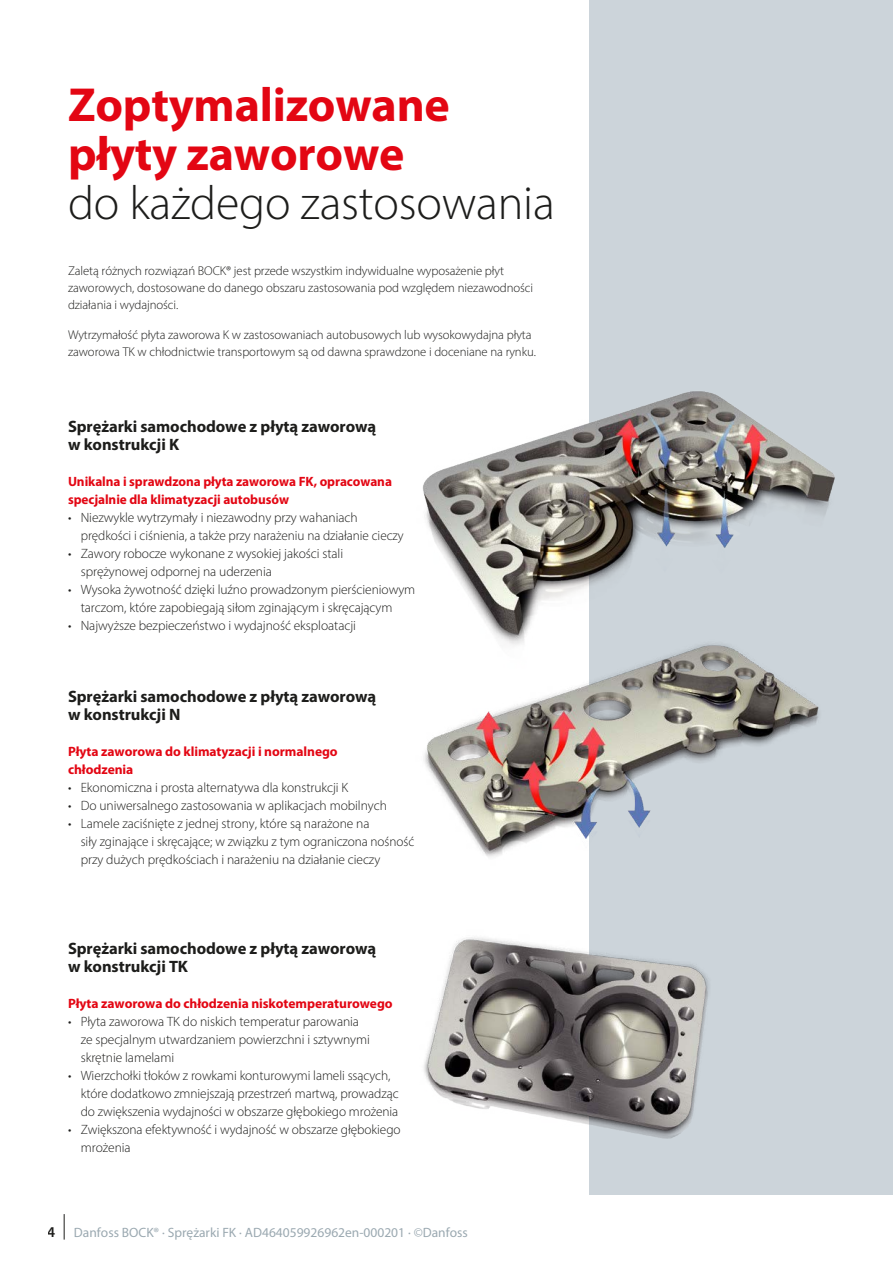
<style>
.page{position:relative;width:893px;height:1263px;background:#fff}
.page>*{position:absolute;margin:0;border:0;box-sizing:border-box;transform-origin:0 0}
.t1{font:700 48px/48.8px "Myriad Pro";letter-spacing:-.005em;color:#e30613}
.t2{font:300 48px "Myriad Pro";letter-spacing:-.005em;color:#1d1d1b}
.t3{font:700 16.5px/18px "Myriad Pro";letter-spacing:-.005em;color:#1d1d1b}
.t4{font:300 13.5px/18px "Myriad Pro";letter-spacing:-.005em;color:#1d1d1b}
.t5{font:700 13.5px/18px "Myriad Pro";letter-spacing:-.005em;color:#e30613}
.t6{font:13.5px "Myriad Pro";color:#9ba9b1}
.t7{font:300 12.75px/17.2px "Myriad Pro";letter-spacing:-.005em;color:#1d1d1b}
.s1{font-weight:600;font-size:15px;color:#1d1d1b}
</style>
<div class="page">
<div style="left:590px;top:0;width:303px;height:1195px;background:#ccd4da"></div>
<img style="left:423px;top:368px;width:412px;height:250px">
<img style="left:424px;top:618px;width:395px;height:258px">
<img style="left:424px;top:930px;width:285px;height:244px">
<svg style="left:64px;top:1214px;width:1px;height:25px"></svg>
<h1 class="t1" style="left:68px;top:79px;width:383px">Zoptymalizowane płyty zaworowe</h1>
<h1 class="t2" style="left:68px;top:174px;width:488px">do każdego zastosowania</h1>
<p class="t7" style="left:68px;top:262px;width:467px">Zaletą różnych rozwiązań BOCK® jest przede wszystkim indywidualne wyposażenie płyt zaworowych, dostosowane do danego obszaru zastosowania pod względem niezawodności działania i wydajności.</p>
<p class="t7" style="left:68px;top:326px;width:469px">Wytrzymałość płyta zaworowa K w zastosowaniach autobusowych lub wysokowydajna płyta zaworowa TK w chłodnictwie transportowym są od dawna sprawdzone i doceniane na rynku.</p>
<p class="t3" style="left:68px;top:417px;width:310px">Sprężarki samochodowe z płytą zaworową w konstrukcji K</p>
<p class="t5" style="left:68px;top:472px;width:325px">Unikalna i sprawdzona płyta zaworowa FK, opracowana specjalnie dla klimatyzacji autobusów</p>
<p class="t4" style="left:81px;top:508px;width:324px;text-indent:-13px">• Niezwykle wytrzymały i niezawodny przy wahaniach prędkości i ciśnienia, a także przy narażeniu na działanie cieczy</p>
<p class="t4" style="left:81px;top:544px;width:264px;text-indent:-13px">• Zawory robocze wykonane z wysokiej jakości stali sprężynowej odpornej na uderzenia</p>
<p class="t4" style="left:81px;top:580px;width:336px;text-indent:-13px">• Wysoka żywotność dzięki luźno prowadzonym pierścieniowym tarczom, które zapobiegają siłom zginającym i skręcającym</p>
<p class="t4" style="left:68px;top:616px;width:289px">• Najwyższe bezpieczeństwo i wydajność eksploatacji</p>
<p class="t3" style="left:68px;top:687px;width:310px">Sprężarki samochodowe z płytą zaworową w konstrukcji N</p>
<p class="t5" style="left:68px;top:742px;width:271px">Płyta zaworowa do klimatyzacji i normalnego chłodzenia</p>
<p class="t4" style="left:68px;top:778px;width:282px">• Ekonomiczna i prosta alternatywa dla konstrukcji K</p>
<p class="t4" style="left:68px;top:796px;width:320px">• Do uniwersalnego zastosowania w aplikacjach mobilnych</p>
<p class="t4" style="left:81px;top:814px;width:335px;text-indent:-13px">• Lamele zaciśnięte z jednej strony, które są narażone na<br>siły zginające i skręcające; w związku z tym ograniczona nośność przy dużych prędkościach i narażeniu na działanie cieczy</p>
<p class="t3" style="left:68px;top:939px;width:310px">Sprężarki samochodowe z płytą zaworową w konstrukcji TK</p>
<p class="t5" style="left:68px;top:994px;width:326px">Płyta zaworowa do chłodzenia niskotemperaturowego</p>
<p class="t4" style="left:81px;top:1012px;width:291px;text-indent:-13px">• Płyta zaworowa TK do niskich temperatur parowania ze specjalnym utwardzaniem powierzchni i sztywnymi skrętnie lamelami</p>
<p class="t4" style="left:81px;top:1066px;width:319px;text-indent:-13px">• Wierzchołki tłoków z rowkami konturowymi lameli ssących, które dodatkowo zmniejszają przestrzeń martwą, prowadząc do zwiększenia wydajności w obszarze głębokiego mrożenia</p>
<p class="t4" style="left:81px;top:1120px;width:321px;text-indent:-13px">• Zwiększona efektywność i wydajność w obszarze głębokiego mrożenia</p>
<p class="t6" style="left:48px;top:1224px;width:421px"><span class="s1">4</span> Danfoss BOCK® · Sprężarki FK · AD464059926962en-000201 · ©Danfoss</p>
</div>
